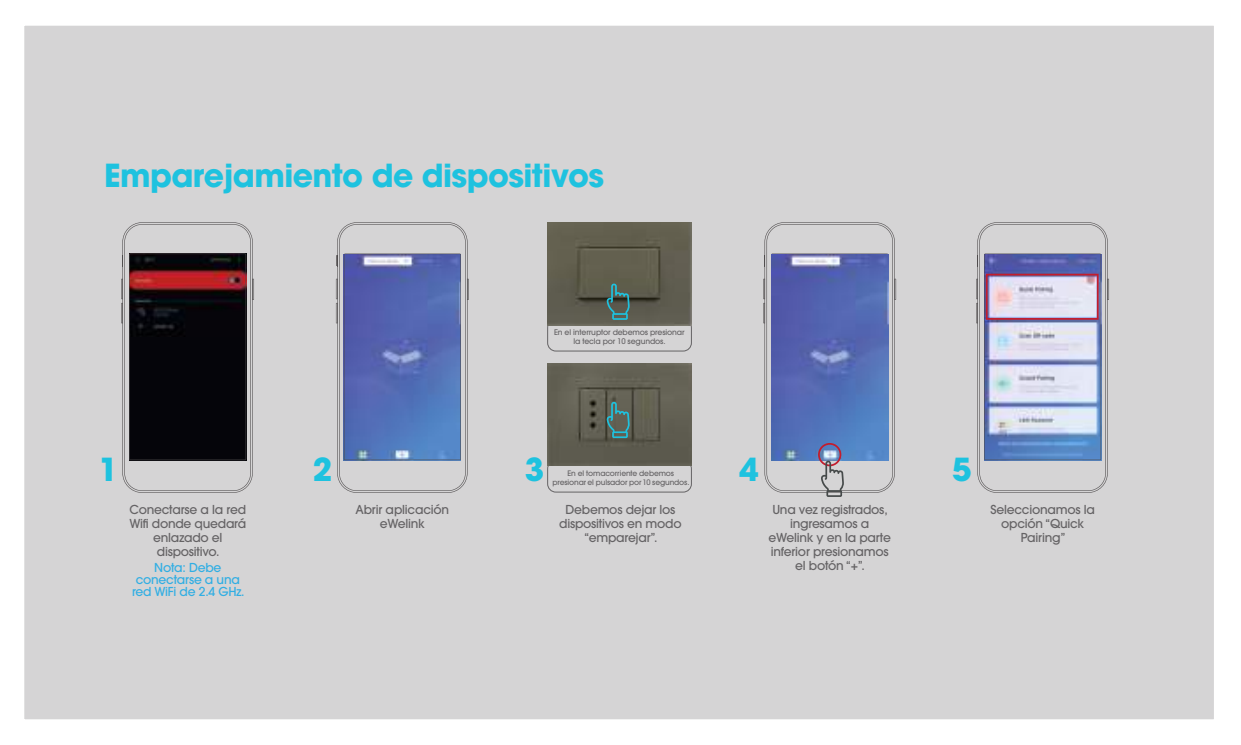
<style>
.page{position:relative;width:1241px;height:745px;background:#fff}
.page>*{position:absolute;margin:0;border:0;box-sizing:border-box;transform-origin:0 0}
.t1{font:700 31.5px "Avant Garde LT";letter-spacing:-.02em;color:#1ec2df}
.t2{font:500 12.25px/14px "ITC Avant Garde Pro";letter-spacing:-.02em;color:#656365;text-align:center}
.t3{font:500 12.25px/12.2px "ITC Avant Garde Pro";letter-spacing:-.02em;color:#31aee3;text-align:center}
.t4{font:500 7.7px/8.8px "ITC Avant Garde Pro";letter-spacing:-.02em;color:#656365;text-align:center}
.t5{font:500 7.52px "ITC Avant Garde Pro";letter-spacing:-.02em;color:#656365}
</style>
<div class="page">
<div style="left:23px;top:24px;width:1192px;height:696px;background:#d5d4d5;border:2px solid #fff"></div>
<svg style="left:121px;top:222px;width:133px;height:270px"></svg>
<svg style="left:336px;top:222px;width:132px;height:270px"></svg>
<div style="left:547px;top:319px;width:144px;height:32px;border:1px solid #656365;border-radius:8px"></div>
<div style="left:547px;top:460px;width:144px;height:32px;border:1px solid #656365;border-radius:8px"></div>
<img style="left:547px;top:222px;width:144px;height:103px">
<img style="left:547px;top:363px;width:144px;height:102px">
<svg style="left:763px;top:222px;width:133px;height:274px"></svg>
<svg style="left:606px;top:283px;width:23px;height:36px"></svg>
<svg style="left:606px;top:401px;width:23px;height:37px"></svg>
<svg style="left:976px;top:222px;width:132px;height:270px"></svg>
<div style="left:985px;top:273px;width:113px;height:46px;border:2px solid #c31d2d"></div>
<h1 class="t1" style="left:104px;top:155px;width:501px">Emparejamiento de dispositivos</h1>
<p class="t4" style="left:554px;top:328px;width:132px">En el interruptor debemos presionar la tecla por 10 segundos.</p>
<h1 class="t1" style="left:99px;top:449px;width:21px">1</h1>
<h1 class="t1" style="left:313px;top:449px;width:21px">2</h1>
<h1 class="t1" style="left:524px;top:449px;width:21px">3</h1>
<p class="t5" style="left:567px;top:468px;width:108px">En el tomacorriente debemos</p>
<p class="t5" style="left:552px;top:477px;width:138px">presionar el pulsador por10 segundos.</p>
<p class="t2" style="left:129px;top:502px;width:118px">Conectarse a la red<br>Wifi donde quedará enlazado el dispositivo.</p>
<p class="t3" style="left:132px;top:560px;width:114px">Nota: Debe conectarse a una red WiFi de 2.4 GHz.</p>
<p class="t2" style="left:355px;top:502px;width:95px">Abrir aplicación eWelink</p>
<p class="t2" style="left:559px;top:502px;width:124px">Debemos dejar los dispositivos en modo “emparejar”.</p>
<h1 class="t1" style="left:739px;top:449px;width:21px">4</h1>
<h1 class="t1" style="left:952px;top:449px;width:21px">5</h1>
<p class="t2" style="left:768px;top:502px;width:124px">Una vez registrados, ingresamos a eWelink y en la parte inferior presionamos el botón “+”.</p>
<p class="t2" style="left:990px;top:502px;width:106px">Seleccionamos la opción “Quick<br>Pairing”</p>
</div>
